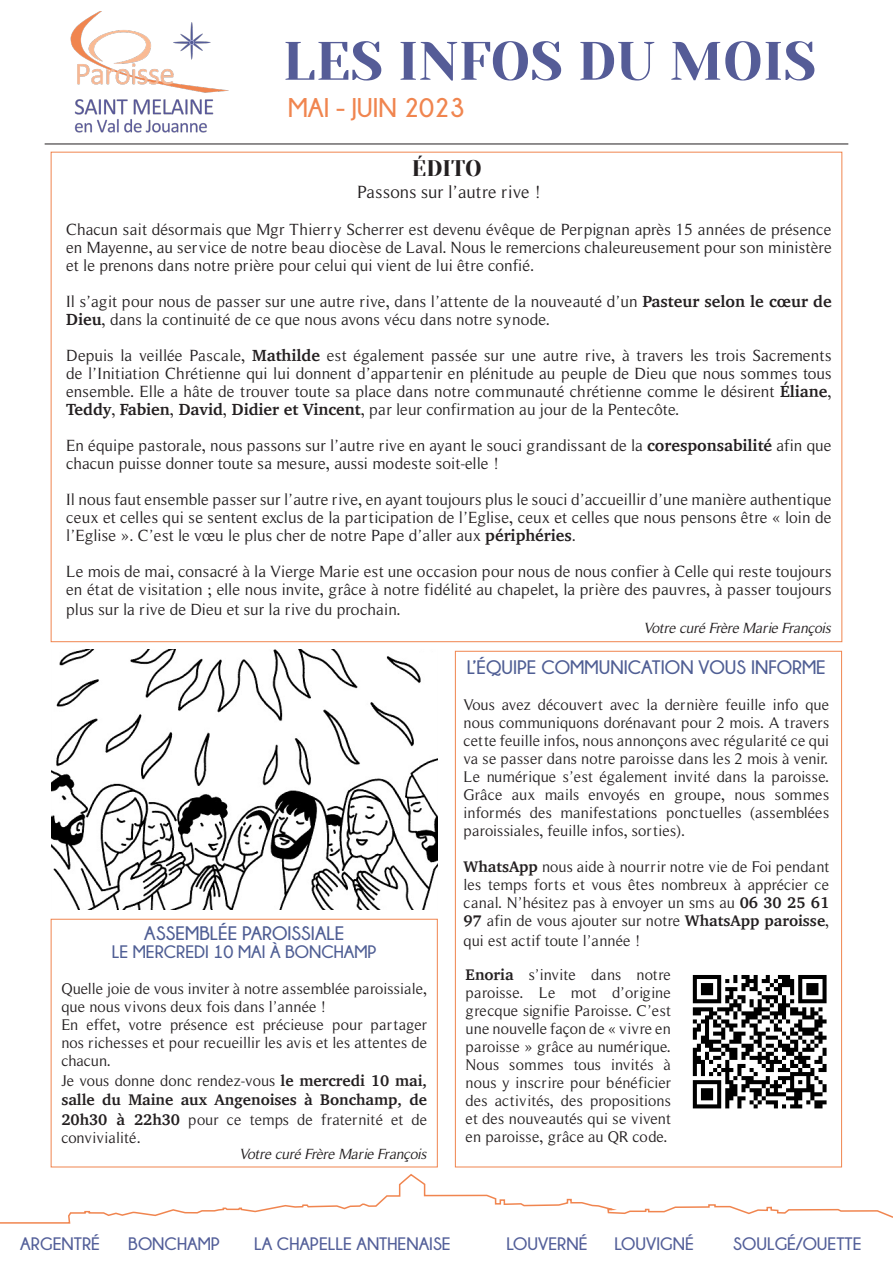
<style>
.page{position:relative;width:893px;height:1263px;background:#fff}
.page>*{position:absolute;margin:0;border:0;box-sizing:border-box;transform-origin:0 0}
.t1{font:54px "Yeseva One";color:#555c97}
.t2{font:700 27px "Champagne&Limousines";color:#f0854f}
.t3{font:22.5px "Yeseva One";color:#231f20}
.t4{font:700 19.5px "Champagne&Limousines";color:#4f5e94}
.t5{font:700 18px "Champagne&Limousines";color:#535f99}
.t6{font:700 18px "Champagne&Limousines";color:#4f5e94}
.t7{font:18px "Roman Serif";color:#231f20}
.t8{font:16.5px/18px "Roman Serif";color:#231f20;text-align:justify}
.t9{font:15.75px/18px "Roman Serif";color:#231f20;text-align:justify}
.t10{font:700 15.75px/19.5px "Charter";color:#231f20;text-align:justify}
.t11{font:italic 15px "Roman Serif";letter-spacing:-.025em;color:#231f20}
.s1{font-family:"Charter";font-weight:700}
.s2{font-family:"Roman Serif";font-weight:400}
</style>
<div class="page">
<img style="left:692px;top:975px;width:135px;height:134px">
<img style="left:70px;top:12px;width:159px;height:121px">
<hr style="left:45px;top:144px;width:803px;height:1px;background:#231f20">
<svg style="left:0;top:1174px;width:893px;height:50px"></svg>
<div style="left:51px;top:919px;width:387px;height:248px;border:1px solid #f0854f"></div>
<img style="left:51px;top:650px;width:387px;height:259px">
<p class="t1" style="left:283px;top:29px;width:534px">LES INFOS DU MOIS</p>
<p class="t2" style="left:288px;top:93px;width:178px">MAI - JUIN 2023</p>
<p class="t3" style="left:412px;top:155px;width:71px">ÉDITO</p>
<p class="t7" style="left:357px;top:181px;width:185px">Passons sur l’autre rive !</p>
<p class="t8" style="left:66px;top:221px;width:767px">Chacun sait désormais que Mgr Thierry Scherrer est devenu évêque de Perpignan après 15 années de présence en Mayenne, au service de notre beau diocèse de Laval. Nous le remercions chaleureusement pour son ministère et le prenons dans notre prière pour celui qui vient de lui être confié.</p>
<p class="t8" style="left:66px;top:293px;width:767px">Il s’agit pour nous de passer sur une autre rive, dans l’attente de la nouveauté d’un <span class="s1">Pasteur selon le cœur de<br>Dieu</span>, dans la continuité de ce que nous avons vécu dans notre synode.</p>
<p class="t8" style="left:66px;top:347px;width:767px">Depuis la veillée Pascale, <span class="s1">Mathilde</span> est également passée sur une autre rive, à travers les trois Sacrements de l’Initiation Chrétienne qui lui donnent d’appartenir en plénitude au peuple de Dieu que nous sommes tous ensemble. Elle a hâte de trouver toute sa place dans notre communauté chrétienne comme le désirent <span class="s1">Éliane</span>, <span class="s1">Teddy</span>, <span class="s1">Fabien</span>, <span class="s1">David</span>, <span class="s1">Didier et Vincent</span>, par leur confirmation au jour de la Pentecôte.</p>
<p class="t8" style="left:66px;top:437px;width:767px">En équipe pastorale, nous passons sur l’autre rive en ayant le souci grandissant de la <span class="s1">coresponsabilité</span> afin que chacun puisse donner toute sa mesure, aussi modeste soit-elle !</p>
<p class="t8" style="left:66px;top:491px;width:767px">Il nous faut ensemble passer sur l’autre rive, en ayant toujours plus le souci d’accueillir d’une manière authentique ceux et celles qui se sentent exclus de la participation de l’Eglise, ceux et celles que nous pensons être « loin de l’Eglise ». C’est le vœu le plus cher de notre Pape d’aller aux <span class="s1">périphéries</span>.</p>
<p class="t8" style="left:66px;top:563px;width:767px">Le mois de mai, consacré à la Vierge Marie est une occasion pour nous de nous confier à Celle qui reste toujours en état de visitation ; elle nous invite, grâce à notre fidélité au chapelet, la prière des pauvres, à passer toujours</p>
<p class="t8" style="left:66px;top:600px;width:336px">plus sur la rive de Dieu et sur la rive du prochain.</p>
<p class="t4" style="left:144px;top:922px;width:202px">ASSEMBLÉE PAROISSIALE</p>
<p class="t6" style="left:112px;top:942px;width:266px">LE MERCREDI 10 MAI À BONCHAMP</p>
<p class="t9" style="left:61px;top:979px;width:367px">Quelle joie de vous inviter à notre assemblée paroissiale, que nous vivons deux fois dans l’année !</p>
<p class="t9" style="left:61px;top:1015px;width:367px">En effet, votre présence est précieuse pour partager nos richesses et pour recueillir les avis et les attentes de chacun.</p>
<p class="t10" style="left:61px;top:1070px;width:367px"><span class="s2">Je vous donne donc rendez-vous</span> le mercredi 10 mai, salle du Maine aux Angenoises à Bonchamp, de 20h30 à 22h30 <span class="s2">pour ce temps de fraternité et de</span></p>
<p class="t9" style="left:61px;top:1128px;width:81px">convivialité.</p>
<p class="t11" style="left:241px;top:1145px;width:188px">Votre curé Frère Marie François</p>
<p class="t11" style="left:645px;top:619px;width:188px">Votre curé Frère Marie François</p>
<p class="t4" style="left:467px;top:657px;width:360px">L’ÉQUIPE COMMUNICATION VOUS INFORME</p>
<p class="t9" style="left:463px;top:696px;width:367px">Vous avez découvert avec la dernière feuille info que nous communiquons dorénavant pour 2 mois. A travers cette feuille infos, nous annonçons avec régularité ce qui va se passer dans notre paroisse dans les 2 mois à venir.</p>
<p class="t9" style="left:463px;top:768px;width:367px">Le numérique s’est également invité dans la paroisse.<br>Grâce aux mails envoyés en groupe, nous sommes informés des manifestations ponctuelles (assemblées paroissiales, feuille infos, sorties).</p>
<p class="t9" style="left:463px;top:858px;width:367px"><span class="s1">WhatsApp</span> nous aide à nourrir notre vie de Foi pendant les temps forts et vous êtes nombreux à apprécier ce canal. N’hésitez pas à envoyer un sms au <span class="s1">06 30 25 61<br>97</span> afin de vous ajouter sur notre <span class="s1">WhatsApp paroisse</span>,</p>
<p class="t9" style="left:463px;top:931px;width:178px">qui est actif toute l’année !</p>
<p class="t9" style="left:466px;top:965px;width:207px"><span class="s1">Enoria</span> s’invite dans notre paroisse. Le mot d’origine grecque signifie Paroisse. C’est une nouvelle façon de « vivre en paroisse » grâce au numérique.<br>Nous sommes tous invités à nous y inscrire pour bénéficier des activités, des propositions et des nouveautés qui se vivent en paroisse, grâce au QR code.</p>
<p class="t5" style="left:20px;top:1234px;width:81px">ARGENTRÉ</p>
<p class="t5" style="left:128px;top:1234px;width:93px">BONCHAMP</p>
<p class="t5" style="left:254px;top:1234px;width:198px">LA CHAPELLE ANTHENAISE</p>
<p class="t5" style="left:506px;top:1234px;width:83px">LOUVERNÉ</p>
<p class="t5" style="left:614px;top:1234px;width:81px">LOUVIGNÉ</p>
<p class="t5" style="left:733px;top:1234px;width:130px">SOULGÉ/OUETTE</p>
</div>
